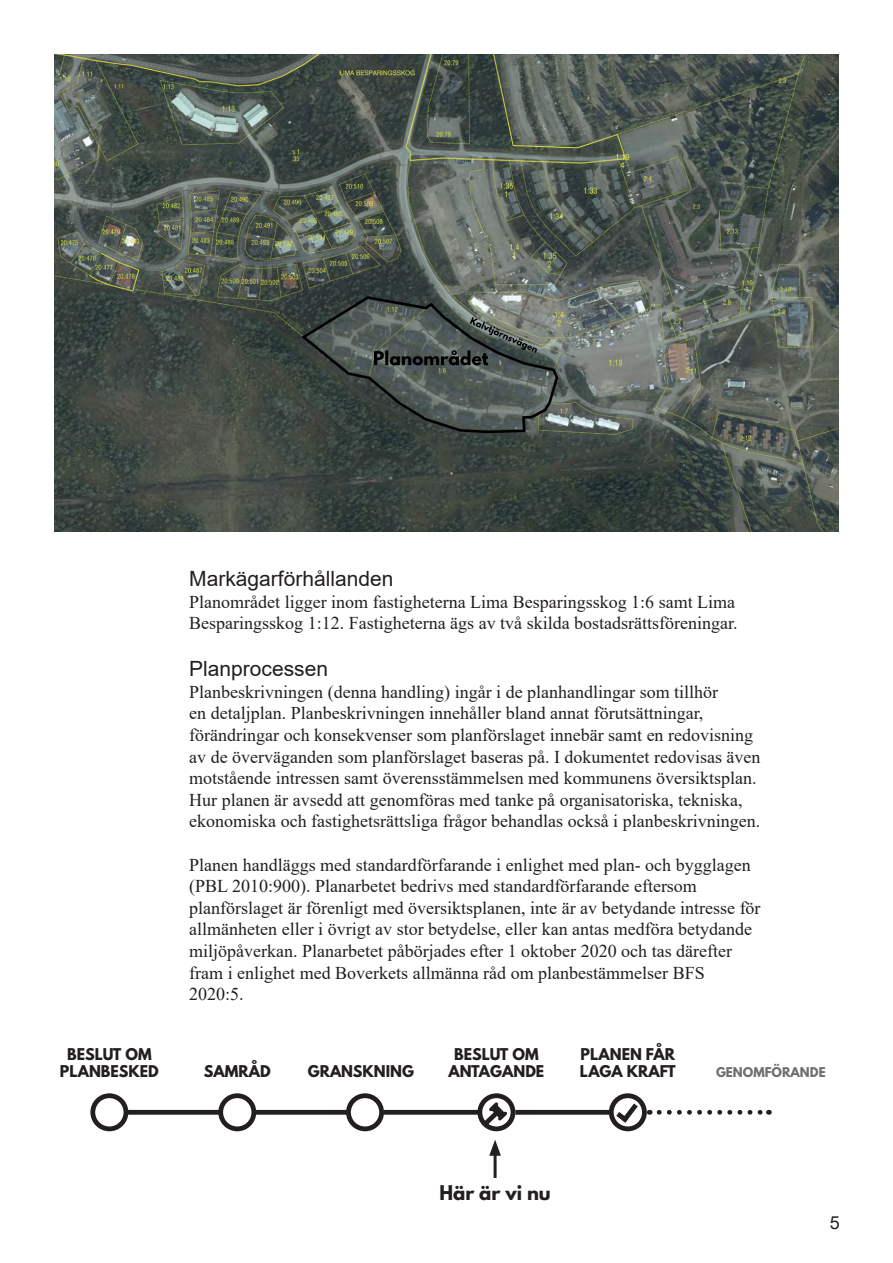
<style>
.page{position:relative;width:893px;height:1263px;background:#fff}
.page>*{position:absolute;margin:0;border:0;box-sizing:border-box;transform-origin:0 0}
.t1{font:21px "Arial";color:#231f20}
.t2{font:18px/21.6px "Times New Roman";color:#231f20}
.t3{font:700 18px "League Spartan";color:#231f20}
.t4{font:18px "Arial";color:#231f20}
.t5{font:700 14.4px/17.2px "League Spartan";color:#231f20;text-align:center}
.t6{font:700 12px "League Spartan";color:#6f7073}
</style>
<div class="page">
<img style="left:54px;top:54px;width:785px;height:477px">
<img style="left:522px;top:412px;width:17px;height:19px">
<img style="left:374px;top:350px;width:114px;height:15px">
<img style="left:470px;top:317px;width:53px;height:29px">
<svg style="left:659px;top:1110px;width:110px;height:5px"></svg>
<div style="left:218px;top:1093px;width:38px;height:38px;border:5px solid #231f20;border-radius:50%"></div>
<div style="left:125px;top:1110px;width:97px;height:5px;background:#231f20"></div>
<div style="left:90px;top:1093px;width:38px;height:38px;border:5px solid #231f20;border-radius:50%"></div>
<div style="left:346px;top:1093px;width:38px;height:38px;border:5px solid #231f20;border-radius:50%"></div>
<div style="left:253px;top:1110px;width:97px;height:5px;background:#231f20"></div>
<div style="left:477px;top:1093px;width:38px;height:38px;border:5px solid #231f20;border-radius:50%"></div>
<div style="left:384px;top:1110px;width:97px;height:5px;background:#231f20"></div>
<div style="left:609px;top:1093px;width:38px;height:38px;border:5px solid #231f20;border-radius:50%"></div>
<div style="left:515px;top:1110px;width:98px;height:5px;background:#231f20"></div>
<svg style="left:478px;top:1102px;width:29px;height:29px"></svg>
<svg style="left:611px;top:1098px;width:32px;height:30px"></svg>
<hr style="left:494px;top:1150px;width:3px;height:28px;background:#231f20">
<svg style="left:489px;top:1140px;width:12px;height:16px"></svg>
<p class="t5" style="left:60px;top:1045px;width:100px">BESLUT OM<br>PLANBESKED</p>
<p class="t1" style="left:189px;top:564px;width:206px">Markägarförhållanden</p>
<p class="t2" style="left:189px;top:590px;width:550px">Planområdet ligger inom fastigheterna Lima Besparingsskog 1:6 samt Lima<br>Besparingsskog 1:12. Fastigheterna ägs av två skilda bostadsrättsföreningar.</p>
<p class="t1" style="left:189px;top:654px;width:140px">Planprocessen</p>
<p class="t2" style="left:189px;top:680px;width:573px">Planbeskrivningen (denna handling) ingår i de planhandlingar som tillhör<br>en detaljplan. Planbeskrivningen innehåller bland annat förutsättningar, förändringar och konsekvenser som planförslaget innebär samt en redovisning av de överväganden som planförslaget baseras på. I dokumentet redovisas även motstående intressen samt överensstämmelsen med kommunens översiktsplan.<br>Hur planen är avsedd att genomföras med tanke på organisatoriska, tekniska, ekonomiska och fastighetsrättsliga frågor behandlas också i planbeskrivningen.</p>
<p class="t2" style="left:189px;top:853px;width:573px">Planen handläggs med standardförfarande i enlighet med plan- och bygglagen (PBL 2010:900). Planarbetet bedrivs med standardförfarande eftersom planförslaget är förenligt med översiktsplanen, inte är av betydande intresse för allmänheten eller i övrigt av stor betydelse, eller kan antas medföra betydande miljöpåverkan. Planarbetet påbörjades efter 1 oktober 2020 och tas därefter fram i enlighet med Boverkets allmänna råd om planbestämmelser BFS 2020:5.</p>
<p class="t5" style="left:204px;top:1062px;width:68px">SAMRÅD</p>
<p class="t5" style="left:308px;top:1062px;width:108px">GRANSKNING</p>
<p class="t5" style="left:449px;top:1045px;width:97px">BESLUT OM<br>ANTAGANDE</p>
<p class="t5" style="left:580px;top:1045px;width:97px;text-align:left">PLANEN FÅR<br>LAGA KRAFT</p>
<p class="t6" style="left:716px;top:1063px;width:111px">GENOMFÖRANDE</p>
<p class="t3" style="left:439px;top:1178px;width:113px">Här är vi nu</p>
<p class="t4" style="left:830px;top:1210px;width:12px">5</p>
</div>
